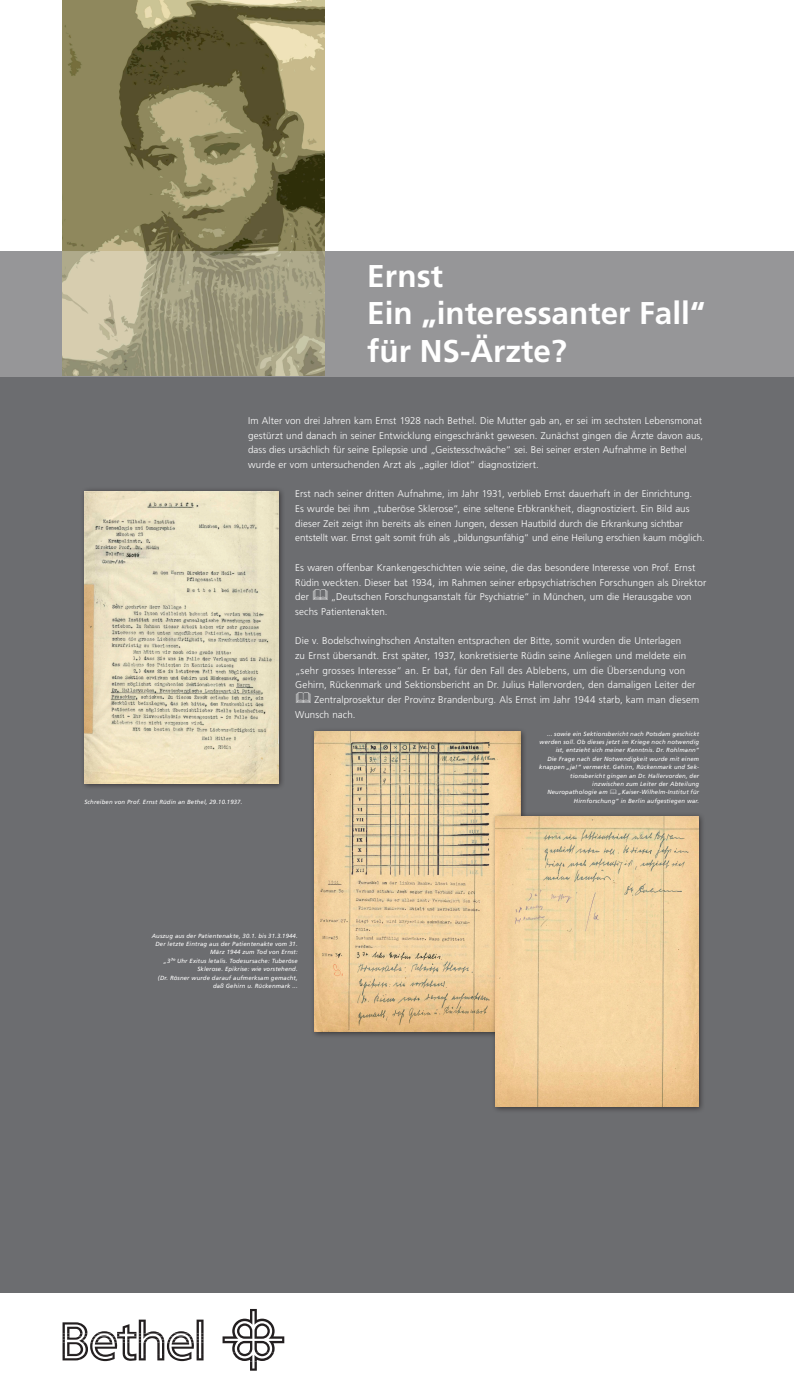
<style>
.page{position:relative;width:794px;height:1389px;background:#fff}
.page>*{position:absolute;margin:0;border:0;box-sizing:border-box;transform-origin:0 0}
.t1{font:700 31.5px/37.8px "Frutiger LT Std";color:#fff}
.t2{font:300 9.8px/14.7px "Frutiger LT Std";letter-spacing:.01em;color:#fff}
.t3{font:italic 5.95px/8.4px "Frutiger LT Pro";letter-spacing:.025em;color:#fff;text-align:right}
</style>
<div class="page">
<div style="left:0;top:251px;width:794px;height:1042px;background:#6c6d70"></div>
<svg style="left:222px;top:1309px;width:62px;height:62px"></svg>
<svg style="left:63px;top:1320px;width:140px;height:41px"></svg>
<img style="left:63px;top:0;width:262px;height:251px">
<svg style="left:0;top:251px;width:794px;height:126px;background:#9d9b93"></svg>
<div style="left:81px;top:487px;width:204px;height:303px;background:#231f20;opacity:.7"></div>
<img style="left:85px;top:491px;width:193px;height:292px">
<div style="left:310px;top:727px;width:217px;height:312px;background:#231f20;opacity:.7"></div>
<img style="left:315px;top:732px;width:205px;height:300px">
<div style="left:491px;top:812px;width:214px;height:301px;background:#231f20;opacity:.7"></div>
<img style="left:495px;top:816px;width:203px;height:290px">
<p class="t1" style="left:367px;top:257px;width:77px">Ernst</p>
<p class="t1" style="left:367px;top:295px;width:339px">Ein „interessanter Fall“ für NS-Ärzte?</p>
<p class="t2" style="left:248px;top:413px;width:456px">Im Alter von drei Jahren kam Ernst 1928 nach Bethel. Die Mutter gab an, er sei im sechsten Lebensmonat gestürzt und danach in seiner Entwicklung eingeschränkt gewesen. Zunächst gingen die Ärzte davon aus, dass dies ursächlich für seine Epilepsie und „Geistesschwäche“ sei. Bei seiner ersten Aufnahme in Bethel wurde er vom untersuchenden Arzt als „agiler Idiot“ diagnostiziert.</p>
<p class="t2" style="left:295px;top:487px;width:411px">Erst nach seiner dritten Aufnahme, im Jahr 1931, verblieb Ernst dauerhaft in der Einrichtung.<br>Es wurde bei ihm „tuberöse Sklerose“, eine seltene Erbkrankheit, diagnostiziert. Ein Bild aus dieser Zeit zeigt ihn bereits als einen Jungen, dessen Hautbild durch die Erkrankung sichtbar entstellt war. Ernst galt somit früh als „bildungsunfähig“ und eine Heilung erschien kaum möglich.</p>
<p class="t2" style="left:295px;top:560px;width:412px">Es waren offenbar Krankengeschichten wie seine, die das besondere Interesse von Prof. Ernst<br>Rüdin weckten. Dieser bat 1934, im Rahmen seiner erbpsychiatrischen Forschungen als Direktor der</p>
<p class="t2" style="left:295px;top:590px;width:398px;text-indent:36px">„Deutschen Forschungsanstalt für Psychiatrie“ in München, um die Herausgabe von sechs Patientenakten.</p>
<p class="t2" style="left:295px;top:634px;width:388px">Die v. Bodelschwinghschen Anstalten entsprachen der Bitte, somit wurden die Unterlagen</p>
<p class="t2" style="left:295px;top:648px;width:392px">zu Ernst übersandt. Erst später, 1937, konkretisierte Rüdin seine Anliegen und meldete ein</p>
<p class="t2" style="left:295px;top:663px;width:391px">„sehr grosses Interesse“ an. Er bat, für den Fall des Ablebens, um die Übersendung von</p>
<p class="t2" style="left:295px;top:678px;width:402px">Gehirn, Rückenmark und Sektionsbericht an Dr. Julius Hallervorden, den damaligen Leiter der</p>
<p class="t2" style="left:314px;top:693px;width:386px">Zentralprosektur der Provinz Brandenburg. Als Ernst im Jahr 1944 starb, kam man diesem</p>
<p class="t2" style="left:295px;top:707px;width:62px">Wunsch nach.</p>
<p class="t3" style="left:84px;top:798px;width:160px">Schreiben von Prof. Ernst Rüdin an Bethel, 29.10.1937.</p>
<p class="t3" style="left:152px;top:931px;width:147px">Auszug aus der Patientenakte, 30.1. bis 31.3.1944.<br>Der letzte Eintrag aus der Patientenakte vom 31.<br>März 1944 zum Tod von Ernst:</p>
<p class="t3" style="left:158px;top:957px;width:141px">„3³º Uhr Exitus letalis. Todesursache: Tuberöse Sklerose. Epikrise: wie vorstehend.<br>(Dr. Rösner wurde darauf aufmerksam gemacht, daß Gehirn u. Rückenmark ...</p>
<p class="t3" style="left:539px;top:729px;width:161px">... sowie ein Sektionsbericht nach Potsdam geschickt werden soll. Ob dieses jetzt im Kriege noch notwendig ist, entzieht sich meiner Kenntnis. Dr. Rohlmann“<br>Die Frage nach der Notwendigkeit wurde mit einem knappen „ja!“ vermerkt. Gehirn, Rückenmark und Sek&shy;tionsbericht gingen an Dr. Hallervorden, der inzwischen zum Leiter der Abteilung</p>
<p class="t3" style="left:547px;top:788px;width:62px">Neuropathologie am</p>
<p class="t3" style="left:574px;top:788px;width:127px">„Kaiser-Wilhelm-Institut für<br>Hirnforschung“ in Berlin aufgestiegen war.</p>
</div>
